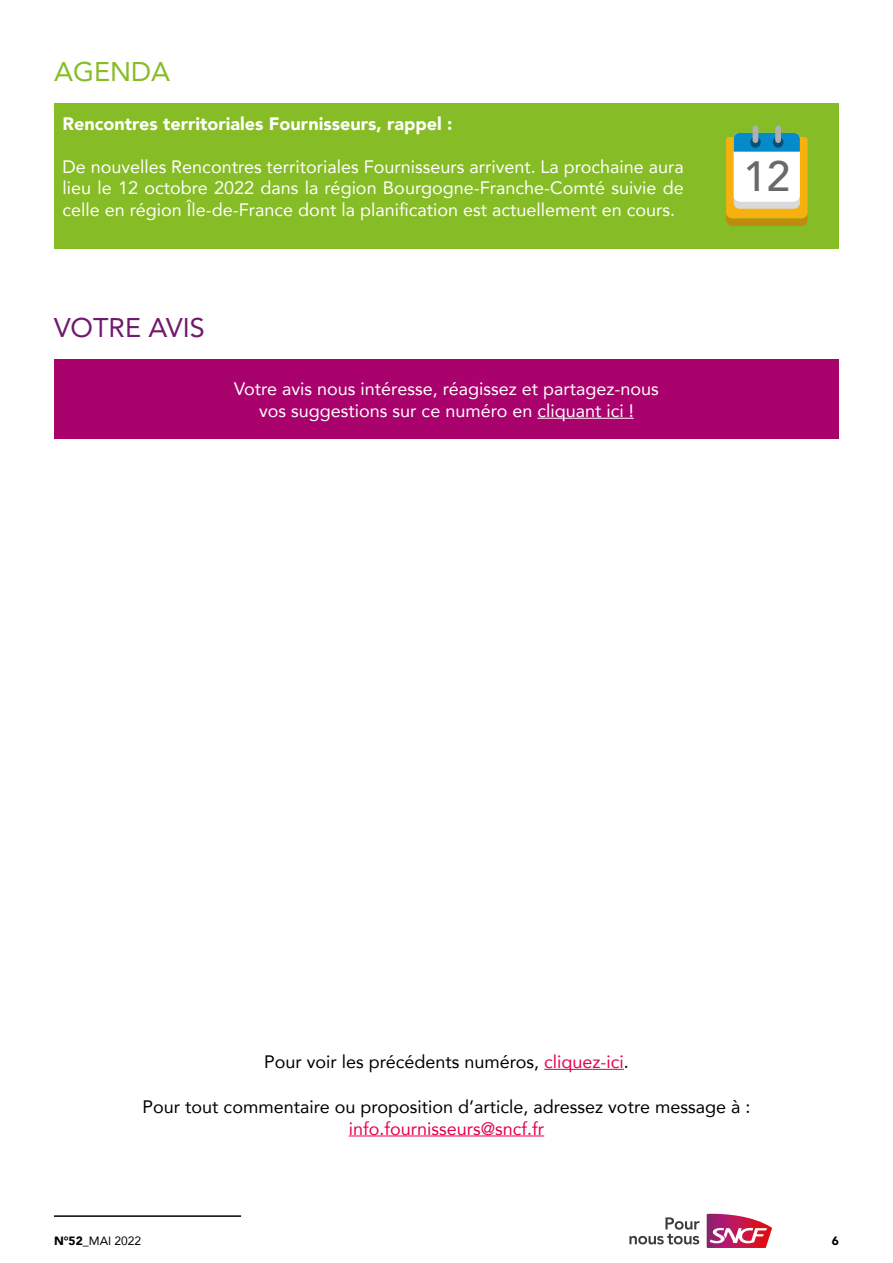
<style>
.page{position:relative;width:893px;height:1263px;background:#fff}
.page>*{position:absolute;margin:0;border:0;box-sizing:border-box;transform-origin:0 0}
.t1{font:500 42px "Avenir";color:#6a6869}
.t2{font:27px "Avenir";color:#71196f}
.t3{font:27px "Avenir";color:#86bc25}
.t4{font:18px/21.6px "Avenir";color:#fff;text-align:justify}
.t5{font:18px "Avenir";color:#000}
.t6{font:900 18px "Avenir";color:#fff}
.t7{font:18px "Avenir";color:#e50051}
.t8{font:12px "Avenir";color:#000}
.t9{font:900 12px "Avenir";color:#000}
.s1{color:#e50051}
.s2{font-weight:900}
</style>
<div class="page">
<div style="left:54px;top:359px;width:785px;height:80px;background:#aa026d"></div>
<div style="left:54px;top:103px;width:785px;height:145px;background:#86bc25"></div>
<div style="left:726px;top:137px;width:81px;height:81px;background:#f6b10f;border-radius:3px"></div>
<div style="left:734px;top:133px;width:66px;height:69px;background:#fff;border-radius:6px"></div>
<svg style="left:734px;top:133px;width:66px;height:19px"></svg>
<svg style="left:750px;top:137px;width:11px;height:11px"></svg>
<div style="left:773px;top:137px;width:10px;height:11px;background:#045077;border-radius:50%"></div>
<svg style="left:726px;top:196px;width:81px;height:30px"></svg>
<div style="left:753px;top:126px;width:5px;height:17px;background:#b1afb0;border-radius:3px"></div>
<div style="left:775px;top:126px;width:6px;height:17px;background:#b1afb0;border-radius:3px"></div>
<hr style="left:537px;top:418px;width:97px;height:1px;background:#fff">
<hr style="left:544px;top:1069px;width:80px;height:1px;background:#e50051">
<hr style="left:54px;top:1215px;width:187px;height:2px;background:#000">
<svg style="left:707px;top:1214px;width:65px;height:34px"></svg>
<svg style="left:629px;top:1217px;width:70px;height:27px"></svg>
<hr style="left:349px;top:1135px;width:195px;height:1px;background:#e50051">
<h2 class="t3" style="left:54px;top:50px;width:118px">AGENDA</h2>
<p class="t6" style="left:63px;top:108px;width:391px">Rencontres territoriales Fournisseurs, rappel :</p>
<p class="t4" style="left:63px;top:155px;width:623px">De nouvelles Rencontres territoriales Fournisseurs arrivent. La prochaine aura lieu le 12 octobre 2022 dans la région Bourgogne-Franche-Comté suivie de celle en région Île-de-France dont la planification est actuellement en cours.</p>
<h1 class="t1" style="left:743px;top:140px;width:48px">12</h1>
<h2 class="t2" style="left:54px;top:306px;width:152px">VOTRE AVIS</h2>
<p class="t4" style="left:234px;top:378px;width:426px;text-align:center">Votre avis nous intéresse, réagissez et partagez-nous vos suggestions sur ce numéro en cliquant ici !</p>
<p class="t5" style="left:264px;top:1047px;width:366px">Pour voir les précédents numéros, <span class="s1">cliquez-ici</span>.</p>
<p class="t5" style="left:143px;top:1092px;width:609px">Pour tout commentaire ou proposition d’article, adressez votre message à :</p>
<p class="t7" style="left:349px;top:1114px;width:197px">info.fournisseurs@sncf.fr</p>
<p class="t8" style="left:54px;top:1231px;width:89px"><span class="s2">N°52</span>_MAI 2022</p>
<p class="t9" style="left:832px;top:1230px;width:9px">6</p>
</div>
